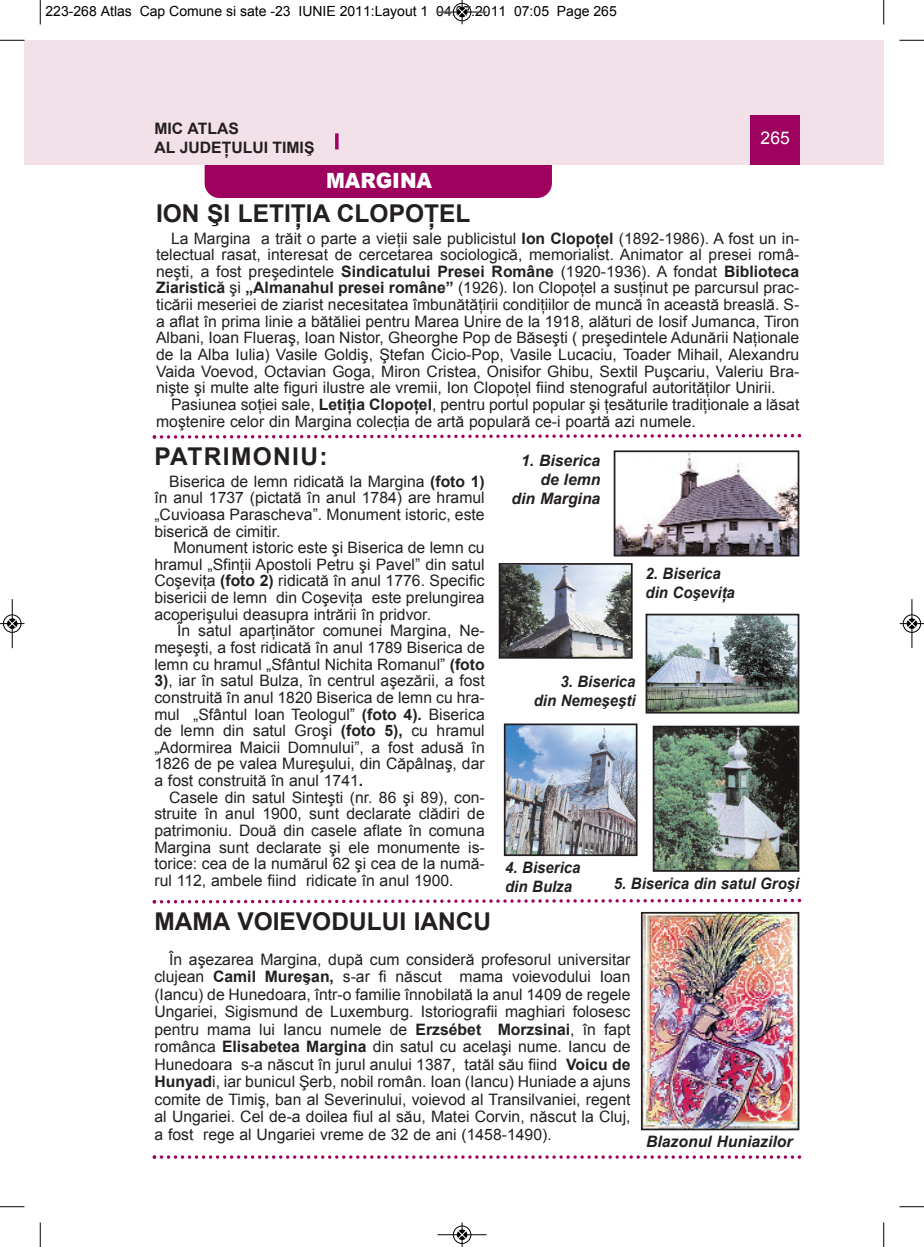
<style>
.page{position:relative;width:924px;height:1247px;background:#fff}
.page>*{position:absolute;margin:0;border:0;box-sizing:border-box;transform-origin:0 0}
.t1{font:700 24.5px "Arial";color:#231f20}
.t2{font:700 24.5px "Arial";letter-spacing:.055em;color:#231f20}
.t3{font:900 21px "Arial";color:#fff;scale:.95 1}
.t4{font:17.5px "Arial";color:#fff}
.t5{font:15.75px/16.6px "Arial";color:#231f20;text-align:justify}
.t6{font:italic 700 15.75px/18.9px "Arial";color:#231f20;scale:.95 1}
.t7{font:italic 700 15.75px/18.9px "Arial";color:#231f20;text-align:right}
.t8{font:700 15.75px/18.9px "Arial";color:#231f20}
.t9{font:14px "Arial";color:#000}
.s1{font-weight:700}
</style>
<div class="page">
<div style="left:24px;top:40px;width:16px;height:124px;background:#f3e1e9"></div>
<div style="left:205px;top:135px;width:347px;height:63px;background:#9e015e;border-radius:15px"></div>
<div style="left:40px;top:40px;width:844px;height:124px;background:#f3e1e9"></div>
<div style="left:750px;top:115px;width:50px;height:49px;background:#9e015e"></div>
<svg style="left:335px;top:133px;width:4px;height:16px"></svg>
<svg style="left:152px;top:433px;width:649px;height:6px"></svg>
<svg style="left:152px;top:898px;width:649px;height:6px"></svg>
<img style="left:656px;top:728px;width:140px;height:140px">
<div style="left:653px;top:725px;width:146px;height:146px;border:2px solid #231f20"></div>
<img style="left:617px;top:453px;width:179px;height:100px">
<div style="left:614px;top:450px;width:185px;height:106px;border:2px solid #231f20"></div>
<img style="left:502px;top:566px;width:128px;height:89px">
<div style="left:499px;top:563px;width:134px;height:95px;border:2px solid #231f20"></div>
<img style="left:648px;top:616px;width:148px;height:94px">
<div style="left:645px;top:613px;width:154px;height:100px;border:2px solid #231f20"></div>
<img style="left:507px;top:726px;width:127px;height:127px">
<div style="left:504px;top:723px;width:133px;height:133px;border:2px solid #231f20"></div>
<svg style="left:153px;top:1155px;width:648px;height:3px"></svg>
<img style="left:644px;top:914px;width:152px;height:213px">
<div style="left:641px;top:911px;width:158px;height:219px;border:2px solid #231f20"></div>
<svg style="left:40px;top:0;width:1px;height:24px"></svg>
<svg style="left:0;top:40px;width:24px;height:1px"></svg>
<svg style="left:883px;top:0;width:1px;height:24px"></svg>
<svg style="left:899px;top:40px;width:25px;height:1px"></svg>
<svg style="left:40px;top:1222px;width:1px;height:24px"></svg>
<svg style="left:0;top:1206px;width:24px;height:1px"></svg>
<svg style="left:883px;top:1222px;width:1px;height:24px"></svg>
<svg style="left:899px;top:1206px;width:25px;height:1px"></svg>
<hr style="left:438px;top:12px;width:48px;height:1px;background:#000">
<div style="left:453px;top:3px;width:18px;height:18px;border:1px solid #000;border-radius:50%"></div>
<svg style="left:458px;top:0;width:8px;height:24px"></svg>
<hr style="left:438px;top:1234px;width:48px;height:1px;background:#000">
<div style="left:453px;top:1225px;width:18px;height:18px;border:1px solid #000;border-radius:50%"></div>
<svg style="left:458px;top:1222px;width:8px;height:24px"></svg>
<div style="left:3px;top:614px;width:19px;height:19px;border:1px solid #fff;border-radius:50%"></div>
<hr style="left:12px;top:599px;width:1px;height:49px;background:#000">
<div style="left:3px;top:614px;width:18px;height:18px;border:1px solid #000;border-radius:50%"></div>
<svg style="left:0;top:619px;width:24px;height:9px"></svg>
<div style="left:902px;top:614px;width:19px;height:19px;border:1px solid #fff;border-radius:50%"></div>
<hr style="left:911px;top:599px;width:1px;height:49px;background:#000">
<div style="left:903px;top:614px;width:18px;height:18px;border:1px solid #000;border-radius:50%"></div>
<svg style="left:900px;top:619px;width:24px;height:9px"></svg>
<p class="t9" style="left:46px;top:3px;width:573px">223-268 Atlas Cap Comune si sate -23 IUNIE 2011:Layout 1 04.07.2011 07:05 Page 265</p>
<p class="t8" style="left:154px;top:119px;width:162px">MIC ATLAS<br>AL JUDEŢULUI TIMIŞ</p>
<p class="t4" style="left:760px;top:128px;width:31px">265</p>
<h2 class="t3" style="left:326px;top:165px;width:113px">MARGINA</h2>
<h1 class="t1" style="left:156px;top:200px;width:316px">ION ŞI LETIŢIA CLOPOŢEL</h1>
<p class="t5" style="left:156px;top:230px;width:645px;text-indent:15px">La Margina a trăit o parte a vieţii sale publicistul <span class="s1">Ion Clopoţel</span> (1892-1986). A fost un in&shy;telectual rasat, interesat de cercetarea sociologică, memorialist. Animator al presei româ&shy;neşti, a fost preşedintele <span class="s1">Sindicatului Presei Române</span> (1920-1936). A fondat <span class="s1">Biblioteca Ziaristică</span> şi <span class="s1">„Almanahul presei române”</span> (1926). Ion Clopoţel a susţinut pe parcursul prac&shy;ticării meseriei de ziarist necesitatea îmbunătăţirii condiţiilor de muncă în această breaslă. S&shy;a aflat în prima linie a bătăliei pentru Marea Unire de la 1918, alături de Iosif Jumanca, Tiron Albani, Ioan Flueraş, Ioan Nistor, Gheorghe Pop de Băseşti ( preşedintele Adunării Naţionale de la Alba Iulia) Vasile Goldiş, Ştefan Cicio-Pop, Vasile Lucaciu, Toader Mihail, Alexandru Vaida Voevod, Octavian Goga, Miron Cristea, Onisifor Ghibu, Sextil Puşcariu, Valeriu Bra&shy;nişte şi multe alte figuri ilustre ale vremii, Ion Clopoţel fiind stenograful autorităţilor Unirii.</p>
<p class="t5" style="left:156px;top:396px;width:645px;text-indent:15px">Pasiunea soţiei sale, <span class="s1">Letiţia Clopoţel</span>, pentru portul popular şi ţesăturile tradiţionale a lăsat moştenire celor din Margina colecţia de artă populară ce-i poartă azi numele.</p>
<h1 class="t2" style="left:154px;top:443px;width:175px">PATRIMONIU:</h1>
<p class="t5" style="left:154px;top:473px;width:332px;text-indent:15px">Biserica de lemn ridicată la Margina <span class="s1">(foto 1) </span>în anul 1737 (pictată în anul 1784) are hramul „Cuvioasa Parascheva”. Monument istoric, este biserică de cimitir.</p>
<p class="t5" style="left:154px;top:539px;width:332px;text-indent:19px">Monument istoric este şi Biserica de lemn cu hramul „Sfinţii Apostoli Petru şi Pavel” din satul Coşeviţa <span class="s1">(foto 2)</span> ridicată în anul 1776. Specific bisericii de lemn din Coşeviţa este prelungirea acoperişului deasupra intrării în pridvor.</p>
<p class="t5" style="left:154px;top:622px;width:332px;text-indent:23px">În satul aparţinător comunei Margina, Ne&shy;meşeşti, a fost ridicată în anul 1789 Biserica de lemn cu hramul „Sfântul Nichita Romanul” <span class="s1">(foto 3)</span>, iar în satul Bulza, în centrul aşezării, a fost construită în anul 1820 Biserica de lemn cu hra&shy;mul „Sfântul Ioan Teologul” <span class="s1">(foto 4).</span> Biserica de lemn din satul Groşi <span class="s1">(foto 5),</span> cu hramul „Adormirea Maicii Domnului”, a fost adusă în 1826 de pe valea Mureşului, din Căpâlnaş, dar a fost construită în anul 1741<span class="s1">.</span></p>
<p class="t5" style="left:154px;top:788px;width:332px;text-indent:15px">Casele din satul Sinteşti (nr. 86 şi 89), con&shy;struite în anul 1900, sunt declarate clădiri de patrimoniu. Două din casele aflate în comuna Margina sunt declarate şi ele monumente is&shy;torice: cea de la numărul 62 şi cea de la numă&shy;rul 112, ambele fiind ridicate în anul 1900.</p>
<p class="t7" style="left:511px;top:451px;width:90px">1. Biserica de lemn<br>din Margina</p>
<p class="t6" style="left:645px;top:563px;width:96px">2. Biserica din Coşeviţa</p>
<p class="t6" style="left:534px;top:671px;width:109px;text-align:right">3. Biserica<br>din Nemeşeşti</p>
<p class="t6" style="left:505px;top:857px;width:81px">4. Biserica din Bulza</p>
<p class="t6" style="left:614px;top:874px;width:197px">5. Biserica din satul Groşi</p>
<h1 class="t1" style="left:154px;top:907px;width:338px">MAMA VOIEVODULUI IANCU</h1>
<p class="t5" style="left:154px;top:950px;width:478px;line-height:17.5px;text-indent:15px">În aşezarea Margina, după cum consideră profesorul universitar clujean <span class="s1">Camil Mureşan,</span> s-ar fi născut mama voievodului Ioan (Iancu) de Hunedoara, într-o familie înnobilată la anul 1409 de regele Ungariei, Sigismund de Luxemburg. Istoriografii maghiari folosesc pentru mama lui Iancu numele de <span class="s1">Erzsébet Morzsinai</span>, în fapt românca <span class="s1">Elisabetea Margina</span> din satul cu acelaşi nume. Iancu de Hunedoara s-a născut în jurul anului 1387, tatăl său fiind <span class="s1">Voicu de Hunyad</span>i, iar bunicul Şerb, nobil român. Ioan (Iancu) Huniade a ajuns comite de Timiş, ban al Severinului, voievod al Transilvaniei, regent al Ungariei. Cel de-a doilea fiul al său, Matei Corvin, născut la Cluj, a fost rege al Ungariei vreme de 32 de ani (1458-1490).</p>
<p class="t7" style="left:646px;top:1131px;width:148px">Blazonul Huniazilor</p>
</div>
